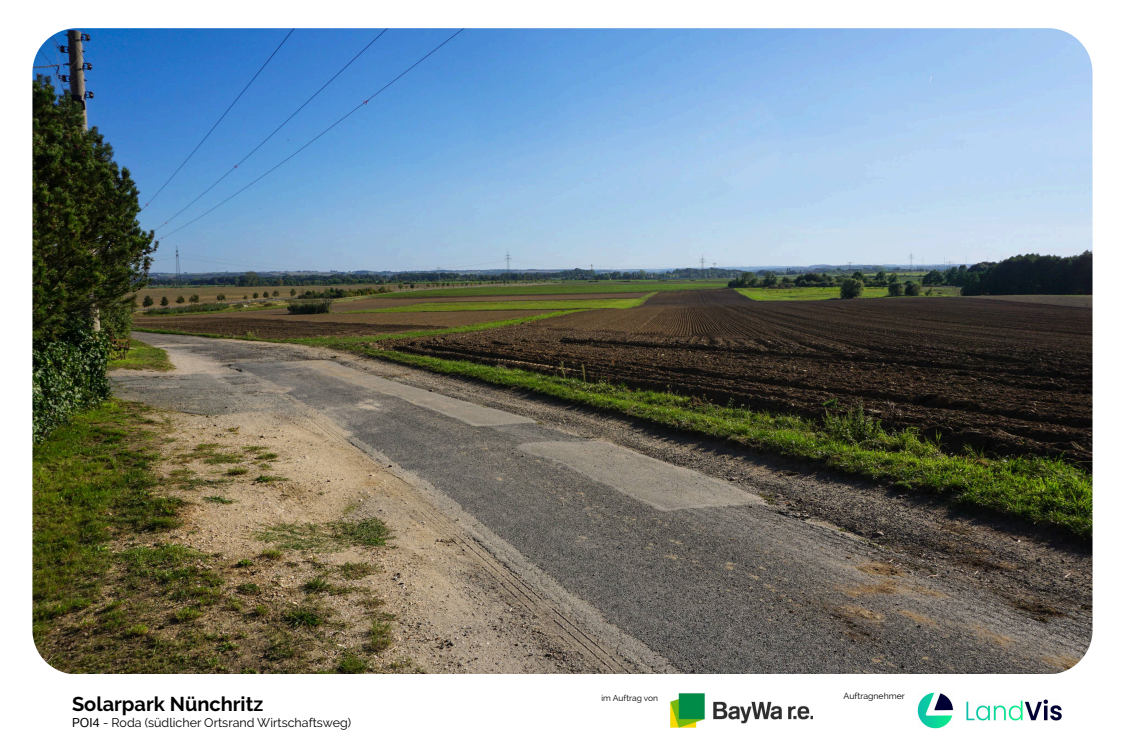
<style>
.page{position:relative;width:1125px;height:750px;background:#fff}
.page>*{position:absolute;margin:0;border:0;box-sizing:border-box;transform-origin:0 0}
.t1{font:700 20px "Raleway";color:#000}
.t2{font:12.5px "Raleway";color:#000}
.t3{font:8.7px "Raleway";color:#000}
.t4{font:8.45px "Raleway";color:#000}
.s1{font-family:"Aktiv Grotesk"}
</style>
<div class="page">
<img style="left:32px;top:28px;width:1061px;height:701px">
<svg style="left:209px;top:205px;width:715px;height:9px;background:#9dc4e5"></svg>
<img style="left:670px;top:693px;width:143px;height:35px">
<img style="left:917px;top:692px;width:37px;height:36px">
<img style="left:966px;top:700px;width:95px;height:21px">
<h1 class="t1" style="left:72px;top:692px;width:193px">Solarpark Nünchritz</h1>
<p class="t2" style="left:72px;top:716px;width:281px"><span class="s1">POI4</span> - Roda (südlicher Ortsrand Wirtschaftsweg)</p>
<p class="t4" style="left:601px;top:693px;width:58px">im Auftrag von</p>
<p class="t3" style="left:844px;top:691px;width:63px">Auftragnehmer</p>
</div>
